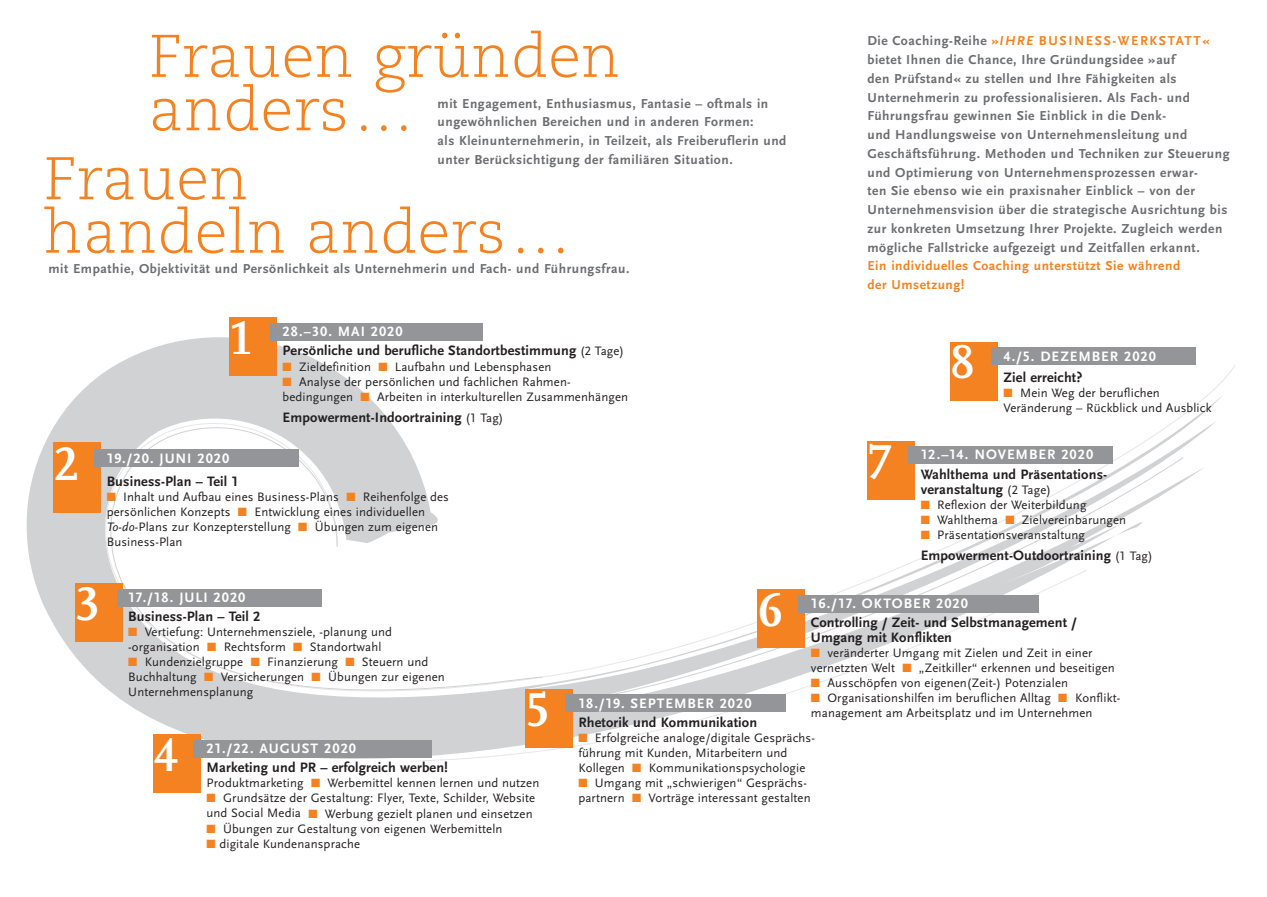
<style>
.page{position:relative;width:1267px;height:897px;background:#fff}
.page>*{position:absolute;margin:0;border:0;box-sizing:border-box;transform-origin:0 0}
.t1{font:60px/53.4px "Caecilia Light Os F";letter-spacing:.01em;color:#f58220}
.t2{font:700 49.5px "Scala LF";color:#fff}
.t3{font:700 14.25px/15px "Scala Sans LF";letter-spacing:.01em;color:#231f20}
.t4{font:700 14.25px "Scala Sans LF";letter-spacing:.075em;color:#fff}
.t5{font:700 13.5px/18.8px "Scala Sans LF";letter-spacing:.04em;color:#6c6d70}
.t6{font:700 13.5px/18.8px "Scala Sans LF";letter-spacing:.04em;color:#f58220}
.t7{font:12.75px/15px "Scala Sans LF";letter-spacing:.01em;color:#231f20}
.s1{font-weight:400;font-size:12.75px}
.s2{color:#f58220}
.s3{font-style:italic}
.s4{font-style:italic;color:#f58220}
</style>
<div class="page">
<svg style="left:26px;top:327px;width:1170px;height:433px"></svg>
<svg style="left:102px;top:364px;width:1133px;height:331px"></svg>
<svg style="left:104px;top:425px;width:439px;height:277px"></svg>
<svg style="left:562px;top:457px;width:621px;height:246px"></svg>
<svg style="left:410px;top:570px;width:676px;height:191px"></svg>
<div style="left:53px;top:443px;width:48px;height:70px;background:#f58220"></div>
<div style="left:94px;top:449px;width:204px;height:18px;background:#939598"></div>
<div style="left:75px;top:583px;width:47px;height:59px;background:#f58220"></div>
<div style="left:118px;top:589px;width:204px;height:17px;background:#939598"></div>
<div style="left:153px;top:734px;width:47px;height:59px;background:#f58220"></div>
<div style="left:194px;top:740px;width:238px;height:17px;background:#939598"></div>
<div style="left:525px;top:689px;width:47px;height:58px;background:#f58220"></div>
<div style="left:565px;top:694px;width:220px;height:17px;background:#939598"></div>
<div style="left:229px;top:317px;width:47px;height:59px;background:#f58220"></div>
<div style="left:270px;top:323px;width:212px;height:17px;background:#939598"></div>
<div style="left:867px;top:441px;width:47px;height:59px;background:#f58220"></div>
<div style="left:907px;top:446px;width:205px;height:17px;background:#939598"></div>
<div style="left:950px;top:341px;width:47px;height:59px;background:#f58220"></div>
<div style="left:990px;top:347px;width:205px;height:17px;background:#939598"></div>
<div style="left:757px;top:589px;width:48px;height:59px;background:#f58220"></div>
<div style="left:798px;top:595px;width:240px;height:17px;background:#939598"></div>
<h1 class="t1" style="left:149px;top:31px;width:473px">Frauen gründen anders…</h1>
<h1 class="t1" style="left:44px;top:153px;width:528px">Frauen<br>handeln anders…</h1>
<p class="t5" style="left:437px;top:94px;width:350px">mit Engagement, Enthusiasmus, Fantasie – oftmals in ungewöhnlichen Bereichen und in anderen Formen:<br>als Kleinunternehmerin, in Teilzeit, als Freiberuflerin und unter Berücksichtigung der familiären Situation.</p>
<p class="t5" style="left:49px;top:259px;width:582px">mit Empathie, Objektivität und Persönlichkeit als Unternehmerin und Fach- und Führungsfrau.</p>
<h2 class="t2" style="left:229px;top:310px;width:26px">1</h2>
<p class="t4" style="left:282px;top:323px;width:122px">28.–30. mai 2020</p>
<p class="t3" style="left:282px;top:343px;width:343px">Persönliche und berufliche Standortbestimmung <span class="s1">(2 Tage)</span></p>
<p class="t7" style="left:282px;top:359px;width:270px"><span class="s2">■</span> Zieldefinition <span class="s2">■</span> Laufbahn und Lebensphasen</p>
<p class="t7" style="left:282px;top:374px;width:347px"><span class="s2">■</span> Analyse der persönlichen und fachlichen Rahmen&shy;bedingungen <span class="s2">■</span> Arbeiten in interkulturellen Zusammenhängen</p>
<p class="t3" style="left:282px;top:409px;width:222px">Empowerment-Indoortraining <span class="s1">(1 Tag)</span></p>
<h2 class="t2" style="left:53px;top:435px;width:26px">2</h2>
<p class="t4" style="left:107px;top:450px;width:124px">19./20. Juni 2020</p>
<p class="t3" style="left:107px;top:474px;width:133px">Business-Plan – Teil 1</p>
<p class="t7" style="left:107px;top:490px;width:344px"><span class="s2">■</span> Inhalt und Aufbau eines Business-Plans <span class="s2">■</span> Reihenfolge des persönlichen Konzepts <span class="s2">■</span> Entwicklung eines individuellen <span class="s3">To-do-</span>Plans zur Konzepterstellung <span class="s2">■</span> Übungen zum eigenen Business-Plan</p>
<p class="t5" style="left:867px;top:32px;width:190px">Die Coaching-Reihe <span class="s2">»</span><span class="s4">Ihre</span> <span class="s2">Busi</span></p>
<p class="t6" style="left:1074px;top:32px;width:21px">ness</p>
<p class="t6" style="left:1112px;top:32px;width:28px">-Werks</p>
<p class="t6" style="left:1167px;top:32px;width:44px">tatt«</p>
<p class="t5" style="left:867px;top:51px;width:363px">bietet Ihnen die Chance, Ihre Gründungsidee »auf<br>den Prüfstand« zu stellen und Ihre Fähigkeiten als Unternehmerin zu professionalisieren. Als Fach- und Führungsfrau gewinnen Sie Einblick in die Denk-<br>und H andlungsweise von Unternehmensleitung und Geschäftsführung. Methoden und Techniken zur Steuerung und Optimierung von Unternehmensprozessen erwar-<br>ten Sie ebenso wie ein praxisnaher Einblick – von der Unternehmensvision über die strategische Ausrichtung bis zur konkreten Umsetzung Ihrer Projekte. Zugleich werden mögliche Fallstricke aufgezeigt und Zeitfallen erkannt.</p>
<p class="t6" style="left:867px;top:257px;width:314px">Ein individuelles Coaching unterstützt Sie während der Umsetzung!</p>
<h2 class="t2" style="left:950px;top:334px;width:25px">8</h2>
<p class="t4" style="left:1003px;top:349px;width:59px">4./5. Dezember</p>
<p class="t4" style="left:1124px;top:349px;width:33px">2020</p>
<p class="t3" style="left:1003px;top:370px;width:80px">Ziel erreicht?</p>
<p class="t7" style="left:1003px;top:386px;width:209px"><span class="s2">■</span> Mein Weg der beruflichen<br>Veränderung – Rückblick und Ausblick</p>
<h2 class="t2" style="left:867px;top:433px;width:26px">7</h2>
<p class="t4" style="left:920px;top:447px;width:65px">12.–14. November</p>
<p class="t4" style="left:1061px;top:447px;width:33px">2020</p>
<p class="t3" style="left:920px;top:467px;width:188px">Wahlthema und Präsentations&shy;veranstaltung <span class="s1">(2 Tage)</span></p>
<p class="t7" style="left:920px;top:497px;width:167px"><span class="s2">■</span> Reflexion der Weiterbildung</p>
<p class="t7" style="left:920px;top:512px;width:207px"><span class="s2">■</span> Wahlthema <span class="s2">■</span> Zielvereinbarungen</p>
<p class="t7" style="left:920px;top:527px;width:166px"><span class="s2">■</span> Präsentationsveranstaltung</p>
<p class="t3" style="left:920px;top:548px;width:234px">Empowerment-Outdoortraining <span class="s1">(1 Tag)</span></p>
<h2 class="t2" style="left:75px;top:576px;width:26px">3</h2>
<p class="t4" style="left:128px;top:589px;width:65px">17./18. Juli</p>
<p class="t4" style="left:214px;top:589px;width:33px">2020</p>
<h2 class="t2" style="left:757px;top:581px;width:26px">6</h2>
<p class="t4" style="left:810px;top:595px;width:92px">16./17. Oktober</p>
<p class="t4" style="left:936px;top:595px;width:33px">2020</p>
<p class="t3" style="left:128px;top:609px;width:133px">Business-Plan – Teil 2</p>
<p class="t7" style="left:128px;top:625px;width:265px"><span class="s2">■</span> Vertiefung: U nternehmensziele, -planung und -organisation <span class="s2">■</span> Rechtsform <span class="s2">■</span> Standortwahl</p>
<p class="t7" style="left:128px;top:655px;width:318px"><span class="s2">■</span> Kundenzielgruppe <span class="s2">■</span> Finanzierung <span class="s2">■</span> Steuern und<br>Buchhaltung <span class="s2">■</span> Versicherungen <span class="s2">■</span> Übungen zur eigenen<br>U nternehmensplanung</p>
<p class="t3" style="left:810px;top:615px;width:268px">Controlling / Zeit- und Selbstmanagement /<br>Umgang mit Konflikten</p>
<p class="t7" style="left:810px;top:646px;width:305px"><span class="s2">■</span> veränderter U mgang mit Zielen und Zeit in einer vernetzten Welt <span class="s2">■</span> „Zeitkiller“ erkennen und beseitigen</p>
<p class="t7" style="left:810px;top:676px;width:259px"><span class="s2">■</span> Ausschöpfen von eigenen(Zeit-) Potenzialen</p>
<p class="t7" style="left:810px;top:691px;width:311px"><span class="s2">■</span> Organisationshilfen im beruflichen Alltag <span class="s2">■</span> Konflikt&shy;management am Arbeitsplatz und im U nternehmen</p>
<h2 class="t2" style="left:525px;top:681px;width:26px">5</h2>
<p class="t4" style="left:578px;top:695px;width:98px">18./19. September</p>
<p class="t4" style="left:719px;top:695px;width:33px">2020</p>
<p class="t3" style="left:578px;top:715px;width:180px">Rhetorik und Kommunikation</p>
<p class="t7" style="left:578px;top:730px;width:238px"><span class="s2">■</span> Erfolgreiche analoge/digitale Gesprächs&shy;führung mit Kunden, Mitarbeitern und<br>Kollegen <span class="s2">■</span> Kommunikationspsychologie</p>
<p class="t7" style="left:578px;top:775px;width:234px"><span class="s2">■</span> U mgang mit „schwierigen“ Gesprächs&shy;partnern <span class="s2">■</span> Vorträge interessant gestalten</p>
<h2 class="t2" style="left:153px;top:727px;width:26px">4</h2>
<p class="t4" style="left:206px;top:740px;width:64px">21./22. Augus</p>
<p class="t4" style="left:310px;top:740px;width:47px">t 2020</p>
<p class="t3" style="left:206px;top:760px;width:243px">Marketing und PR – erfolgreich werben!</p>
<p class="t7" style="left:206px;top:776px;width:334px">Produktmarketing <span class="s2">■</span> Werbemittel kennen lernen und nutzen</p>
<p class="t7" style="left:206px;top:791px;width:330px"><span class="s2">■</span> Grundsätze der Gestaltung: Flyer, Texte, Schilder, Website und Social Media <span class="s2">■</span> Werbung gezielt planen und einsetzen</p>
<p class="t7" style="left:206px;top:821px;width:297px"><span class="s2">■</span> Übungen zur Gestaltung von eigenen Werbemitteln</p>
<p class="t7" style="left:206px;top:836px;width:155px"><span class="s2">■</span> digitale Kundenansprache</p>
</div>
